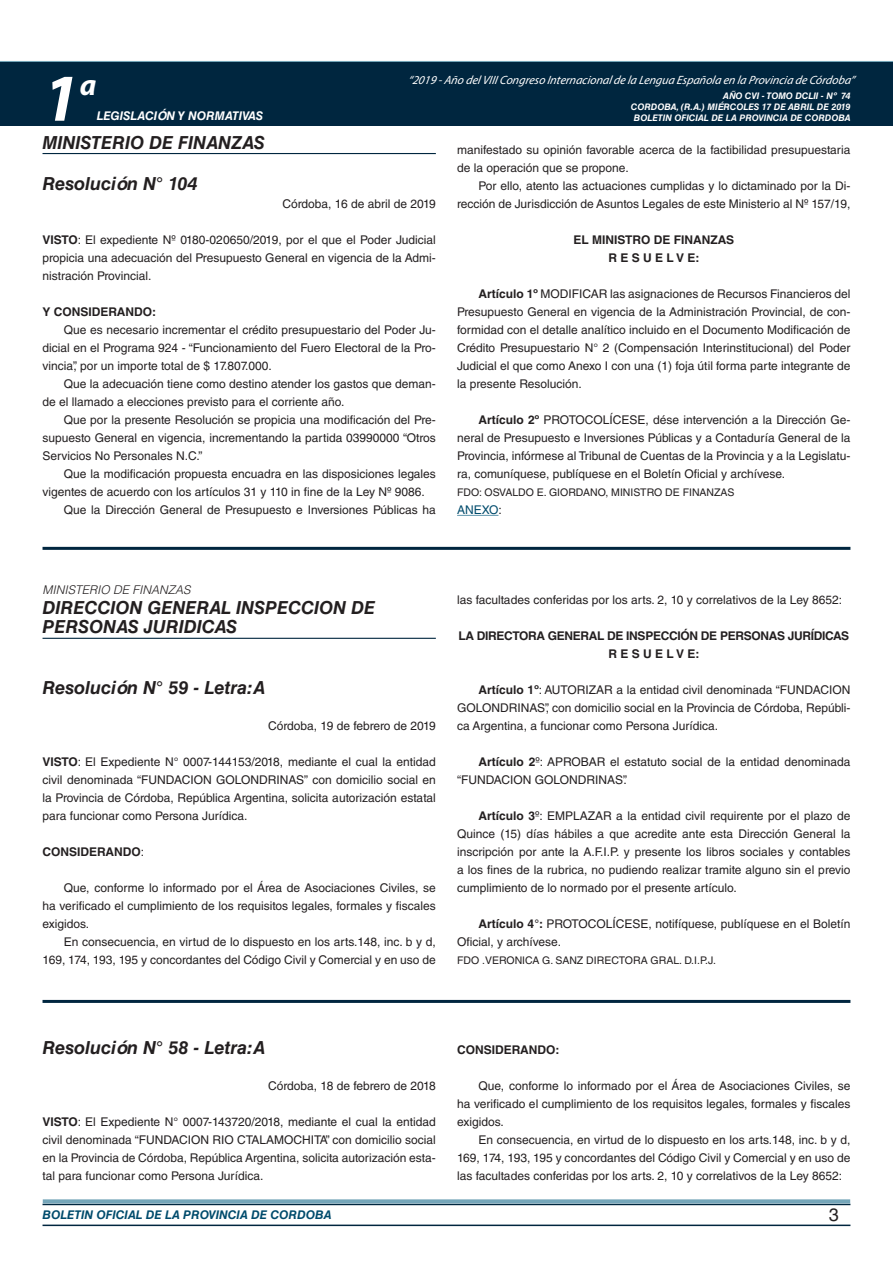
<style>
.page{position:relative;width:893px;height:1263px;background:#fff}
.page>*{position:absolute;margin:0;border:0;box-sizing:border-box;transform-origin:0 0}
.t1{font:italic 700 67.5px "Myriad Pro";color:#fff}
.t2{font:italic 700 30px "Myriad Pro";color:#fff}
.t3{font:italic 700 18px/19.5px "Helvetica LT Std";color:#231f20}
.t4{font:18px "Helvetica LT Std";color:#231f20}
.t5{font:12px/18px "Helvetica LT Std";color:#231f20;text-align:justify}
.t6{font:italic 12px "Myriad Pro";color:#fff}
.t7{font:700 12px/18px "Helvetica LT Std";color:#231f20;text-align:center}
.t8{font:700 12px/18px "Helvetica LT Std";letter-spacing:-.02em;color:#231f20;text-align:center}
.t9{font:italic 700 12px "Helvetica LT Std";color:#004b6c}
.t10{font:italic 700 12px "Helvetica LT Std";color:#fff}
.t11{font:italic 300 12px "Helvetica LT Std";color:#231f20}
.t12{font:12px "Helvetica LT Std";color:#004b6c}
.t13{font:10.5px "Helvetica LT Std";color:#231f20}
.t14{font:italic 700 9px/10.8px "Helvetica LT Std";color:#fff;text-align:right}
.s1{font-weight:700}
.s2{color:#231f20}
.s3{font-weight:400}
</style>
<div class="page">
<div style="left:0;top:61px;width:893px;height:6px;background:#73a5b8"></div>
<div style="left:0;top:62px;width:893px;height:64px;background:#00263f"></div>
<hr style="left:43px;top:1224px;width:807px;height:2px;background:#00263f">
<div style="left:42px;top:1198px;width:809px;height:8px;background:#fff;opacity:.75"></div>
<hr style="left:43px;top:153px;width:393px;height:1px;background:#00263f">
<hr style="left:457px;top:515px;width:41px;height:1px;background:#5c93aa">
<hr style="left:43px;top:547px;width:807px;height:3px;background:#00263f">
<hr style="left:43px;top:638px;width:393px;height:1px;background:#00263f">
<hr style="left:43px;top:1000px;width:807px;height:3px;background:#00263f">
<h1 class="t1" style="left:43px;top:54px;width:38px">1</h1>
<h2 class="t2" style="left:80px;top:66px;width:18px">a</h2>
<p class="t10" style="left:97px;top:109px;width:168px">LEGISLACIÓN Y NORMATIVAS</p>
<p class="t6" style="left:408px;top:72px;width:448px">“2019 -Año delVIIICongreso Internacionalde la Lengua Esp añola en la Provincia de Córdoba”</p>
<p class="t14" style="left:631px;top:91px;width:221px">AÑO CVI - TOMO DCLII - Nº 74<br>CORDOBA, (R.A.) MIÉRCOLES 17 DE ABRIL DE 2019<br>BOLETIN OFICIAL DE LA PROVINCIA DE CORDOBA</p>
<h3 class="t3" style="left:43px;top:132px;width:224px">MINISTERIO DE FINANZAS</h3>
<h3 class="t3" style="left:43px;top:173px;width:156px">Resolución N° 104</h3>
<p class="t5" style="left:283px;top:195px;width:155px">Córdoba, 16 de abril de 2019</p>
<p class="t5" style="left:43px;top:231px;width:395px"><span class="s1">VISTO</span>: El expediente Nº 0180-020650/2019, por el que el Poder Judicial propicia una adecuación del Presupuesto General en vigencia de la Admi&shy;nistración Provincial.</p>
<p class="t7" style="left:43px;top:302px;width:115px">Y CONSIDERANDO:</p>
<p class="t5" style="left:43px;top:321px;width:395px;text-indent:21px">Que es necesario incrementar el crédito presupuestario del Poder Ju&shy;dicial en el Programa 924 - “Funcionamiento del Fuero Electoral de la Pro&shy;vincia”, por un importe total de $ 17.807.000.</p>
<p class="t5" style="left:43px;top:375px;width:395px;text-indent:21px">Que la adecuación tiene como destino atender los gastos que deman&shy;de el llamado a elecciones previsto para el corriente año.</p>
<p class="t5" style="left:43px;top:411px;width:395px;text-indent:21px">Que por la presente Resolución se propicia una modificación del Pre&shy;supuesto General en vigencia, incrementando la partida 03990000 “Otros Servicios No Personales N.C.”</p>
<p class="t5" style="left:64px;top:465px;width:374px">Que la modificación propuesta encuadra en las disposiciones legales</p>
<p class="t5" style="left:43px;top:483px;width:384px">vigentes de acuerdo con los artículos 31 y 110 in fine de la Ley Nº 9086.</p>
<p class="t5" style="left:64px;top:501px;width:374px">Que la Dirección General de Presupuesto e Inversiones Públicas ha</p>
<p class="t5" style="left:457px;top:141px;width:395px">manifestado su opinión favorable acerca de la factibilidad presupuestaria de la operación que se propone.</p>
<p class="t5" style="left:457px;top:177px;width:395px;text-align:right">Por ello, atento las actuaciones cumplidas y lo dictaminado por la Di&shy;rección de Jurisdicción de Asuntos Legales de este Ministerio al Nº 157/19,</p>
<p class="t7" style="left:573px;top:230px;width:162px">EL MINISTRO DE FINANZAS<br>R E S U E L V E:</p>
<p class="t5" style="left:457px;top:285px;width:395px;text-indent:21px"><span class="s1">Artículo 1º</span> MODIFICAR las asignaciones de Recursos Financieros del Presupuesto General en vigencia de la Administración Provincial, de con&shy;formidad con el detalle analítico incluido en el Documento Modificación de Crédito Presupuestario N° 2 (Compensación Interinstitucional) del Poder Judicial el que como Anexo I con una (1) foja útil forma parte integrante de la presente Resolución.</p>
<p class="t5" style="left:457px;top:411px;width:395px;text-indent:21px"><span class="s1">Artículo 2º</span> PROTOCOLÍCESE, dése intervención a la Dirección Ge&shy;neral de Presupuesto e Inversiones Públicas y a Contaduría General de la Provincia, infórmese al Tribunal de Cuentas de la Provincia y a la Legislatu&shy;ra, comuníquese, publíquese en el Boletín Oficial y archívese.</p>
<p class="t13" style="left:457px;top:486px;width:279px">FDO: OSVALDO E. GIORDANO, MINISTRO DE FINANZAS</p>
<p class="t12" style="left:457px;top:503px;width:46px">ANEXO<span class="s2">:</span></p>
<p class="t11" style="left:43px;top:583px;width:150px">MINISTERIO DE FINANZAS</p>
<h3 class="t3" style="left:43px;top:598px;width:334px">DIRECCION GENERAL INSPECCION DE<br>PERSONAS JURIDICAS</h3>
<h3 class="t3" style="left:43px;top:677px;width:224px">Resolución N° 59 - Letra:A</h3>
<p class="t5" style="left:268px;top:717px;width:169px">Córdoba, 19 de febrero de 2019</p>
<p class="t5" style="left:43px;top:753px;width:395px"><span class="s1">VISTO</span>: El Expediente N° 0007-144153/2018, mediante el cual la entidad civil denominada “FUNDACION GOLONDRINAS” con domicilio social en la Provincia de Córdoba, República Argentina, solicita autorización estatal para funcionar como Persona Jurídica.</p>
<p class="t7" style="left:43px;top:842px;width:103px">CONSIDERANDO<span class="s3">:</span></p>
<p class="t5" style="left:43px;top:879px;width:395px;text-indent:21px">Que, conforme lo informado por el Área de Asociaciones Civiles, se ha verificado el cumplimiento de los requisitos legales, formales y fiscales exigidos.</p>
<p class="t5" style="left:43px;top:933px;width:395px;text-align:right">En consecuencia, en virtud de lo dispuesto en los arts.148, inc. b y d,<br>169, 174, 193, 195 y concordantes del Código Civil y Comercial y en uso de</p>
<p class="t5" style="left:457px;top:591px;width:386px">las facultades conferidas por los arts. 2, 10 y correlativos de la Ley 8652:</p>
<p class="t8" style="left:458px;top:626px;width:392px">LA DIRECTORA GENERAL DE INSPECCIÓN DE PERSONAS JURÍDICAS<br>R E S U E L V E:</p>
<p class="t5" style="left:457px;top:681px;width:395px;text-indent:21px"><span class="s1">Artículo 1º</span>: AUTORIZAR a la entidad civil denominada “FUNDACION GOLONDRINAS”, con domicilio social en la Provincia de Córdoba, Repúbli&shy;ca Argentina, a funcionar como Persona Jurídica.</p>
<p class="t5" style="left:457px;top:753px;width:395px;text-indent:21px"><span class="s1">Artículo 2</span>º: APROBAR el estatuto social de la entidad denominada “FUNDACION GOLONDRINAS”.</p>
<p class="t5" style="left:457px;top:807px;width:395px;text-indent:21px"><span class="s1">Artículo 3</span>º: EMPLAZAR a la entidad civil requirente por el plazo de Quince (15) días hábiles a que acredite ante esta Dirección General la inscripción por ante la A.F.I.P. y presente los libros sociales y contables a los fines de la rubrica, no pudiendo realizar tramite alguno sin el previo cumplimiento de lo normado por el presente artículo.</p>
<p class="t5" style="left:457px;top:915px;width:395px;text-indent:21px"><span class="s1">Artículo 4°:</span> PROTOCOLÍCESE, notifíquese, publíquese en el Boletín<br>Oficial, y archívese.</p>
<p class="t13" style="left:457px;top:954px;width:260px">FDO .VERONICA G. SANZ DIRECTORA GRAL. D.I.P.J.</p>
<h3 class="t3" style="left:43px;top:1037px;width:224px">Resolución N° 58 - Letra:A</h3>
<p class="t5" style="left:268px;top:1077px;width:169px">Córdoba, 18 de febrero de 2018</p>
<p class="t5" style="left:43px;top:1113px;width:395px"><span class="s1">VISTO</span>: El Expediente N° 0007-143720/2018, mediante el cual la entidad civil denominada “FUNDACION RIO CTALAMOCHITA” con domicilio social en la Provincia de Córdoba, República Argentina, solicita autorización esta&shy;tal para funcionar como Persona Jurídica.</p>
<p class="t7" style="left:457px;top:1040px;width:104px">CONSIDERANDO:</p>
<p class="t5" style="left:457px;top:1077px;width:395px;text-indent:21px">Que, conforme lo informado por el Área de Asociaciones Civiles, se ha verificado el cumplimiento de los requisitos legales, formales y fiscales exigidos.</p>
<p class="t5" style="left:457px;top:1131px;width:395px;text-indent:21px">En consecuencia, en virtud de lo dispuesto en los arts.148, inc. b y d, 169, 174, 193, 195 y concordantes del Código Civil y Comercial y en uso de las facultades conferidas por los arts. 2, 10 y correlativos de la Ley 8652:</p>
<p class="t9" style="left:43px;top:1208px;width:290px">BOLETIN OFICIAL DE LA PROVINCIA DE CORDOBA</p>
<h3 class="t4" style="left:829px;top:1204px;width:12px">3</h3>
</div>
